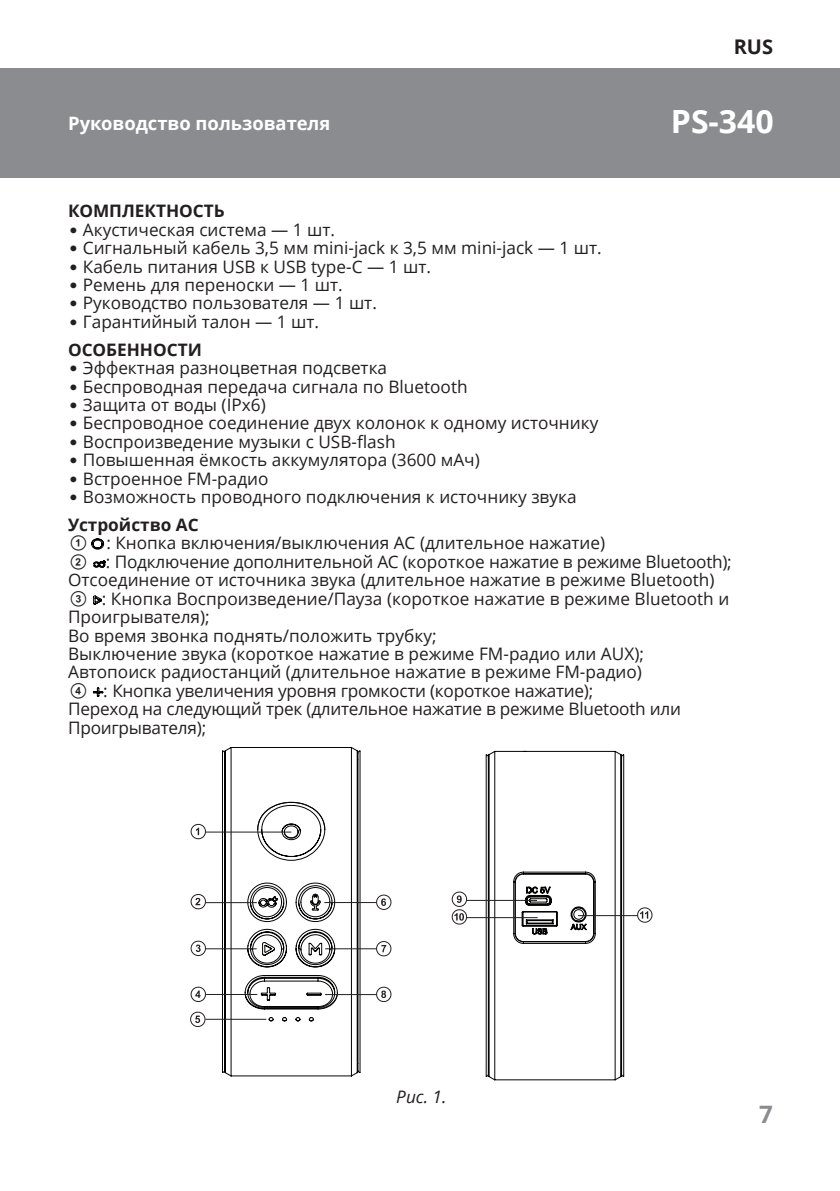
<style>
.page{position:relative;width:840px;height:1191px;background:#fff}
.page>*{position:absolute;margin:0;border:0;box-sizing:border-box;transform-origin:0 0}
.t1{font:700 32px "Open Sans";color:#fff}
.t2{font:700 24px "Open Sans";color:#8a8c8f}
.t3{font:700 20.4px "Open Sans";color:#231f20}
.t4{font:700 18.4px "Open Sans";color:#fff}
.t5{font:17.2px/18.4px "Open Sans";color:#231f20}
.t6{font:700 17.2px "Open Sans";color:#231f20}
.t7{font:italic 17.2px "Open Sans";color:#231f20}
.s1{font-family:"Pragmatica";font-weight:700;font-size:16px}
.s2{font-weight:700}
.s3{font-family:"SVEN"}
</style>
<div class="page">
<div style="left:0;top:68px;width:839px;height:109px;background:#8a8c8f"></div>
<svg style="left:93px;top:560px;width:13px;height:8px"></svg>
<svg style="left:93px;top:595px;width:9px;height:10px"></svg>
<svg style="left:93px;top:687px;width:11px;height:10px"></svg>
<svg style="left:489px;top:750px;width:135px;height:331px"></svg>
<svg style="left:557px;top:871px;width:38px;height:73px"></svg>
<svg style="left:221px;top:747px;width:336px;height:330px"></svg>
<svg style="left:224px;top:749px;width:134px;height:324px"></svg>
<svg style="left:249px;top:801px;width:89px;height:221px"></svg>
<svg style="left:190px;top:940px;width:16px;height:16px"></svg>
<svg style="left:190px;top:986px;width:16px;height:16px"></svg>
<svg style="left:190px;top:824px;width:16px;height:15px"></svg>
<svg style="left:190px;top:894px;width:16px;height:15px"></svg>
<svg style="left:190px;top:1011px;width:15px;height:16px"></svg>
<hr style="left:205px;top:831px;width:86px;height:1px;background:#231f20">
<svg style="left:376px;top:894px;width:15px;height:16px"></svg>
<svg style="left:376px;top:941px;width:15px;height:15px"></svg>
<svg style="left:376px;top:986px;width:15px;height:16px"></svg>
<hr style="left:205px;top:902px;width:52px;height:1px;background:#231f20">
<hr style="left:205px;top:948px;width:51px;height:1px;background:#231f20">
<hr style="left:206px;top:993px;width:51px;height:2px;background:#231f20">
<hr style="left:325px;top:994px;width:51px;height:1px;background:#231f20">
<hr style="left:325px;top:948px;width:51px;height:1px;background:#231f20">
<hr style="left:324px;top:902px;width:52px;height:1px;background:#231f20">
<hr style="left:205px;top:1018px;width:61px;height:2px;background:#231f20">
<svg style="left:451px;top:891px;width:16px;height:33px"></svg>
<svg style="left:636px;top:907px;width:16px;height:15px"></svg>
<hr style="left:466px;top:899px;width:70px;height:2px;background:#231f20">
<hr style="left:466px;top:917px;width:71px;height:1px;background:#231f20">
<hr style="left:577px;top:915px;width:60px;height:1px;background:#231f20">
<svg style="left:91px;top:538px;width:13px;height:12px"></svg>
<p class="t3" style="left:733px;top:32px;width:41px">RUS</p>
<p class="t4" style="left:68px;top:110px;width:264px">Руководство пользователя</p>
<h1 class="t1" style="left:670px;top:99px;width:104px">PS-340</h1>
<p class="t6" style="left:68px;top:199px;width:158px">КОМПЛЕКТНОСТЬ</p>
<p class="t5" style="left:68px;top:220px;width:268px"><span class="s1">•</span> Акустическая система — 1 шт.</p>
<p class="t5" style="left:68px;top:238px;width:535px"><span class="s1">•</span> Сигнальный кабель 3,5 мм mini-jack к 3,5 мм mini-jack — 1 шт.</p>
<p class="t5" style="left:68px;top:257px;width:364px"><span class="s1">•</span> Кабель питания USB к USB type-C — 1 шт.</p>
<p class="t5" style="left:68px;top:275px;width:276px"><span class="s1">•</span> Ремень для переноски — 1 шт.</p>
<p class="t5" style="left:68px;top:293px;width:310px"><span class="s1">•</span> Руководство пользователя — 1 шт.</p>
<p class="t5" style="left:68px;top:307px;width:252px;line-height:28px"><span class="s1">•</span> Гарантийный талон — 1 шт.<br><span class="s2">ОСОБЕННОСТИ</span></p>
<p class="t5" style="left:68px;top:358px;width:320px"><span class="s1">•</span> Эффектная разноцветная подсветка</p>
<p class="t5" style="left:68px;top:377px;width:401px"><span class="s1">•</span> Беспроводная передача сигнала по Bluetooth</p>
<p class="t5" style="left:68px;top:395px;width:199px"><span class="s1">•</span> Защита от воды (IPx6)</p>
<p class="t5" style="left:68px;top:413px;width:531px"><span class="s1">•</span> Беспроводное соединение двух колонок к одному источнику</p>
<p class="t5" style="left:68px;top:432px;width:329px"><span class="s1">•</span> Воспроизведение музыки с USB-flash</p>
<p class="t5" style="left:68px;top:450px;width:413px"><span class="s1">•</span> Повышенная ёмкость аккумулятора (3600 мАч)</p>
<p class="t5" style="left:68px;top:469px;width:202px"><span class="s1">•</span> Встроенное FM-радио</p>
<p class="t5" style="left:68px;top:482px;width:509px;line-height:28px"><span class="s1">•</span> Возможность проводного подключения к источнику звука<br><span class="s2">Устройство АС</span></p>
<p class="t5" style="left:68px;top:533px;width:665px"><span class="s3">a</span> : Кнопка включения/выключения АС (длительное нажатие)<br><span class="s3">b</span> : Подключение дополнительной АС (короткое нажатие в режиме Bluetooth); Отсоединение от источника звука (длительное нажатие в режиме Bluetooth) <span class="s3">c</span> : Кнопка Воспроизведение/Пауза (короткое нажатие в режиме Bluetooth и Проигрывателя);<br>Во время звонка поднять/положить трубку;<br>Выключение звука (короткое нажатие в режиме FM-радио или AUX); Автопоиск радиостанций (длительное нажатие в режиме FM-радио)<br><span class="s3">d</span> : Кнопка увеличения уровня громкости (короткое нажатие);<br>Переход на следующий трек (длительное нажатие в режиме Bluetooth или Проигрывателя);</p>
<p class="t7" style="left:396px;top:1085px;width:52px">Рис. 1.</p>
<h2 class="t2" style="left:758px;top:1097px;width:15px">7</h2>
</div>
